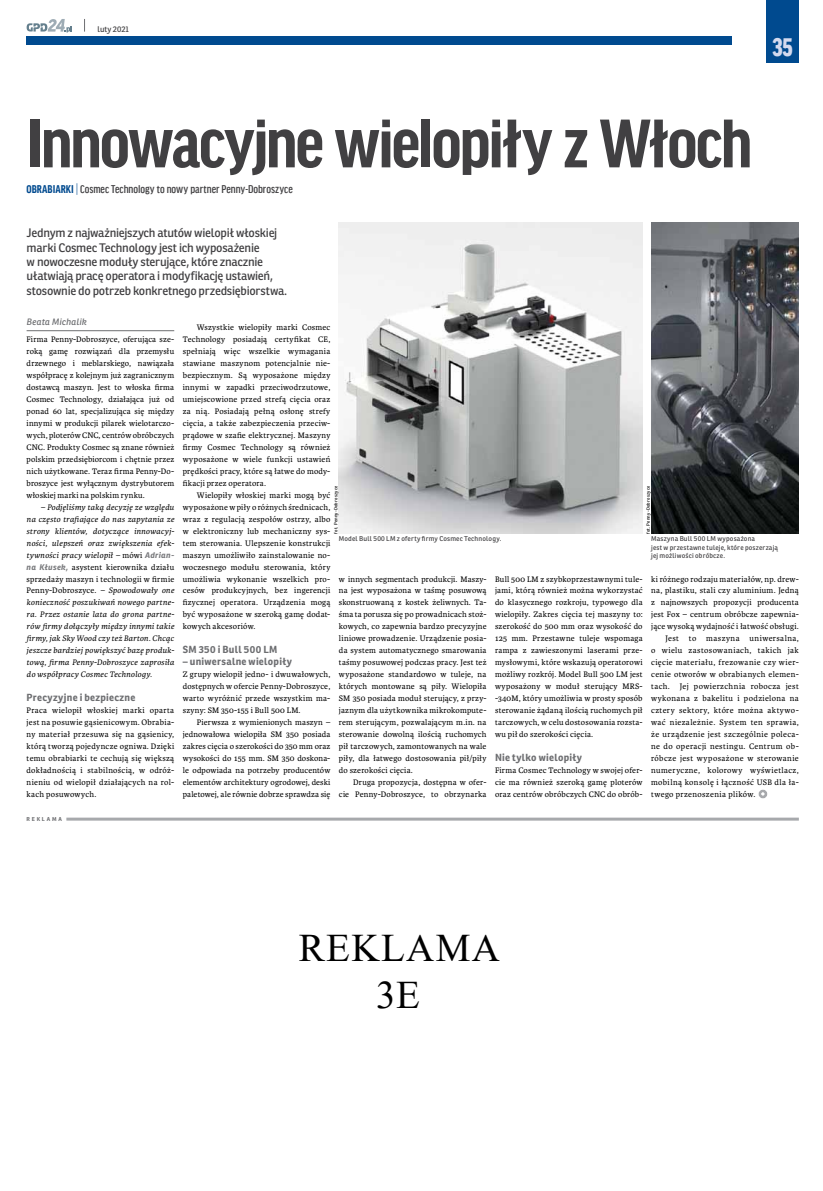
<style>
.page{position:relative;width:823px;height:1191px;background:#fff}
.page>*{position:absolute;margin:0;border:0;box-sizing:border-box;transform-origin:0 0}
.t1{font:700 condensed 73px "Good Headline Offc Pro";letter-spacing:-.025em;color:#414042;scale:1.05 1}
.t2{font:39px/46.8px "Times New Roman";letter-spacing:.035em;color:#000;text-align:center}
.t3{font:900 condensed 27px "Good Headline Offc Pro";color:#d4daef}
.t4{font:12px/14.4px "Ronnia";letter-spacing:-.02em;color:#414042}
.t5{font:500 condensed 12px "Good Headline Offc Pro";color:#414042}
.t6{font:700 10px "Ronnia";letter-spacing:.03em;color:#6d6e71}
.t7{font:italic 9px "Ronnia";letter-spacing:.01em;color:#6d6e71}
.t8{font:8.5px/12px "Karmina";letter-spacing:.03em;color:#000;text-align:justify}
.t9{font:italic 8.5px/12px "Karmina";letter-spacing:.02em;color:#000;text-align:justify}
.t10{font:8px "Ronnia";color:#414042}
.t11{font:6.8px/8.2px "Ronnia";letter-spacing:.025em;color:#414042}
.t12{font:700 5.5px "Ronnia";letter-spacing:.335em;color:#6d6e71}
.t13{font:4.5px "Ronnia";letter-spacing:.045em;color:#000}
.s1{font-weight:700;color:#004a8f}
.s2{font-weight:300;color:#004a8f}
.s3{font-style:normal}
.s4{font-family:"Ronnia";font-weight:700;font-size:8px;color:#797a7d}
</style>
<div class="page">
<div style="left:765px;top:0;width:33px;height:62px;background:#004a8f"></div>
<div style="left:27px;top:36px;width:704px;height:8px;background:#004a8f"></div>
<svg style="left:27px;top:19px;width:45px;height:13px"></svg>
<svg style="left:84px;top:19px;width:1px;height:13px"></svg>
<hr style="left:66px;top:817px;width:732px;height:3px;background:#a7a9ac">
<img style="left:339px;top:223px;width:303px;height:311px">
<img style="left:651px;top:223px;width:147px;height:311px">
<div style="left:758px;top:789px;width:8px;height:9px;border:6px solid #a7a9ac;border-radius:50%"></div>
<hr style="left:27px;top:330px;width:147px;height:1px;background:#6d6e71">
<p class="t10" style="left:97px;top:24px;width:33px">luty 2021</p>
<h3 class="t3" style="left:771px;top:32px;width:22px">35</h3>
<h1 class="t1" style="left:27px;top:105px;width:692px">Innowacyjne wielopiły z Włoch</h1>
<h3 class="t5" style="left:27px;top:183px;width:268px"><span class="s1">OBRABIARKI</span> <span class="s2">|</span>Cosmec Technology to nowy partner Penny-Dobroszyce</h3>
<p class="t4" style="left:27px;top:226px;width:262px">Jednym z najważniejszych atutów wielopił włoskiej marki Cosmec Technology jest ich wyposażenie<br>w nowoczesne moduły sterujące, które znacznie ułatwiają pracę operatora i modyfikację ustawień, stosownie do potrzeb konkretnego przedsiębiorstwa.</p>
<p class="t7" style="left:27px;top:316px;width:62px">Beata Michalik</p>
<p class="t8" style="left:183px;top:322px;width:149px;text-indent:14px">Wszystkie wielopiły marki Cosmec Technology posiadają certyfikat CE, spełniają więc wszelkie wymagania stawiane maszynom potencjalnie nie&shy;bezpiecznym. Są wyposażone między innymi w zapadki przeciwodrzutowe, umiejscowione przed strefą cięcia oraz za nią. Posiadają pełną osłonę strefy cięcia, a także zabezpieczenia przeciw&shy;prądowe w szafie elektrycznej. Maszyny firmy Cosmec Technology są również wyposażone w wiele funkcji ustawień prędkości pracy, które są łatwe do mody&shy;fikacji przez operatora.</p>
<p class="t8" style="left:183px;top:489px;width:149px;text-indent:14px">Wielopiły włoskiej marki mogą być wyposażone w piły o różnych średnicach, wraz z regulacją zespołów ostrzy, albo w elektroniczny lub mechaniczny sys&shy;tem sterowania. Ulepszenie konstrukcji maszyn umożliwiło zainstalowanie no&shy;woczesnego modułu sterowania, który umożliwia wykonanie wszelkich pro&shy;cesów produkcyjnych, bez ingerencji fizycznej operatora. Urządzenia mogą być wyposażone w szeroką gamę dodat&shy;kowych akcesoriów.</p>
<p class="t6" style="left:183px;top:643px;width:96px">SM 350 i Bull 500 LM</p>
<p class="t6" style="left:183px;top:655px;width:111px">– uniwersalne wielopiły</p>
<p class="t8" style="left:183px;top:668px;width:149px">Z grupy wielopił jedno- i dwuwałowych, dostępnych w ofercie Penny-Dobroszyce, warto wyróżnić przede wszystkim ma&shy;szyny: SM 350-155 i Bull 500 LM.</p>
<p class="t8" style="left:183px;top:716px;width:149px;text-indent:14px">Pierwsza z wymienionych maszyn – jednowałowa wielopiła SM 350 posiada zakres cięcia o szerokości do 350 mm oraz wysokości do 155 mm. SM 350 doskona&shy;le odpowiada na potrzeby producentów elementów architektury ogrodowej, deski paletowej, ale równie dobrze sprawdza się</p>
<p class="t8" style="left:27px;top:334px;width:149px">Firma Penny-Dobroszyce, oferująca sze&shy;roką gamę rozwiązań dla przemysłu drzewnego i meblarskiego, nawiązała współpracę z kolejnym już zagranicznym dostawcą maszyn. Jest to włoska firma Cosmec Technology, działająca już od ponad 60 lat, specjalizująca się między innymi w produkcji pilarek wielotarczo&shy;wych, ploterów CNC, centrów obróbczych CNC. Produkty Cosmec są znane również polskim przedsiębiorcom i chętnie przez nich użytkowane. Teraz firma Penny-Do&shy;broszyce jest wyłącznym dystrybutorem włoskiej marki na polskim rynku.</p>
<p class="t9" style="left:27px;top:501px;width:149px;text-indent:14px">– Podjęliśmy taką decyzję ze względu na często trafiające do nas zapytania ze strony klientów, dotyczące innowacyj&shy;ności, ulepszeń oraz zwiększenia efek&shy;tywności pracy wielopił – <span class="s3">mówi</span> <span class="s4">Adrian&shy;na Kłusek,</span> <span class="s3">asystent kierownika działu sprzedaży maszyn i technologii w firmie Penny-Dobroszyce.</span> – Spowodowały one konieczność poszukiwań nowego partne&shy;ra. Przez ostanie lata do grona partne&shy;rów firmy dołączyły między innymi takie firmy, jak Sky Wood czy też Barton. Chcąc jeszcze bardziej powiększyć bazę produk&shy;tową, firma Penny-Dobroszyce zaprosiła do współpracy Cosmec Technology.</p>
<p class="t6" style="left:27px;top:691px;width:110px">Precyzyjne i bezpieczne</p>
<p class="t8" style="left:27px;top:704px;width:149px">Praca wielopił włoskiej marki oparta jest na posuwie gąsienicowym. Obrabia&shy;ny materiał przesuwa się na gąsienicy, którą tworzą pojedyncze ogniwa. Dzięki temu obrabiarki te cechują się większą dokładnością i stabilnością, w odróż&shy;nieniu od wielopił działających na rol&shy;kach posuwowych.</p>
<p class="t13" style="left:333px;top:534px;width:50px;rotate:-90deg">fot. Penny-Dobroszyce</p>
<p class="t13" style="left:645px;top:534px;width:50px;rotate:-90deg">fot. Penny-Dobroszyce</p>
<p class="t11" style="left:339px;top:535px;width:164px">Model Bull 500 LM z oferty firmy Cosmec Technology.</p>
<p class="t11" style="left:650px;top:535px;width:128px">Maszyna Bull 500 LM wyposażona<br>jest w przestawne tuleje, które poszerzają jej możliwości obróbcze.</p>
<p class="t8" style="left:650px;top:573px;width:149px">ki różnego rodzaju materiałów, np. drew-</p>
<p class="t8" style="left:650px;top:585px;width:149px">na, plastiku, stali czy aluminium. Jedną</p>
<p class="t8" style="left:650px;top:597px;width:149px">z najnowszych propozycji producenta</p>
<p class="t8" style="left:650px;top:609px;width:149px">jest Fox – centrum obróbcze zapewnia-</p>
<p class="t8" style="left:650px;top:620px;width:149px">jące wysoką wydajność i łatwość obsługi.</p>
<p class="t8" style="left:665px;top:632px;width:135px">Jest to maszyna uniwersalna,</p>
<p class="t8" style="left:650px;top:644px;width:149px">o wielu zastosowaniach, takich jak</p>
<p class="t8" style="left:650px;top:656px;width:149px">cięcie materiału, frezowanie czy wier-</p>
<p class="t8" style="left:650px;top:668px;width:149px">cenie otworów w obrabianych elemen-</p>
<p class="t8" style="left:650px;top:680px;width:149px">tach. Jej powierzchnia robocza jest</p>
<p class="t8" style="left:650px;top:692px;width:149px">wykonana z bakelitu i podzielona na</p>
<p class="t8" style="left:650px;top:704px;width:149px">cztery sektory, które można aktywo-</p>
<p class="t8" style="left:650px;top:716px;width:149px">wać niezależnie. System ten sprawia,</p>
<p class="t8" style="left:650px;top:728px;width:149px">że urządzenie jest szczególnie poleca-</p>
<p class="t8" style="left:650px;top:740px;width:149px">ne do operacji nestingu. Centrum ob-</p>
<p class="t8" style="left:650px;top:752px;width:149px">róbcze jest wyposażone w sterowanie</p>
<p class="t8" style="left:650px;top:764px;width:149px">numeryczne, kolorowy wyświetlacz,</p>
<p class="t8" style="left:650px;top:776px;width:149px">mobilną konsolę i łączność USB dla ła-</p>
<p class="t8" style="left:650px;top:788px;width:106px">twego przenoszenia plików.</p>
<p class="t8" style="left:339px;top:573px;width:149px">w innych segmentach produkcji. Maszy&shy;na jest wyposażona w taśmę posuwową skonstruowaną z kostek żeliwnych. Ta&shy;śma ta porusza się po prowadnicach stoż&shy;kowych, co zapewnia bardzo precyzyjne liniowe prowadzenie. Urządzenie posia&shy;da system automatycznego smarowania taśmy posuwowej podczas pracy. Jest też wyposażone standardowo w tuleje, na których montowane są piły. Wielopiła SM 350 posiada moduł sterujący, z przy&shy;jaznym dla użytkownika mikrokompute&shy;rem sterującym, pozwalającym m.in. na sterowanie dowolną ilością ruchomych pił tarczowych, zamontowanych na wale piły, dla łatwego dostosowania pił/piły do szerokości cięcia.</p>
<p class="t8" style="left:339px;top:776px;width:149px;text-align:right">Druga propozycja, dostępna w ofer-<br>cie Penny-Dobroszyce, to obrzynarka</p>
<p class="t8" style="left:495px;top:573px;width:149px">Bull 500 LM z szybkoprzestawnymi tule&shy;jami, którą również można wykorzystać do klasycznego rozkroju, typowego dla wielopiły. Zakres cięcia tej maszyny to: szerokość do 500 mm oraz wysokość do 125 mm. Przestawne tuleje wspomaga rampa z zawieszonymi laserami prze&shy;mysłowymi, które wskazują operatorowi możliwy rozkrój. Model Bull 500 LM jest wyposażony w moduł sterujący MRS--340M, który umożliwia w prosty sposób sterowanie żądaną ilością ruchomych pił tarczowych, w celu dostosowania rozsta&shy;wu pił do szerokości cięcia.</p>
<p class="t6" style="left:495px;top:751px;width:88px">Nie tylko wielopiły</p>
<p class="t8" style="left:495px;top:764px;width:149px">Firma Cosmec Technology w swojej ofer&shy;cie ma również szeroką gamę ploterów oraz centrów obróbczych CNC do obrób-</p>
<p class="t12" style="left:27px;top:815px;width:37px">REKLAMA</p>
<h2 class="t2" style="left:299px;top:923px;width:203px">REKLAMA<br>3E</h2>
</div>
